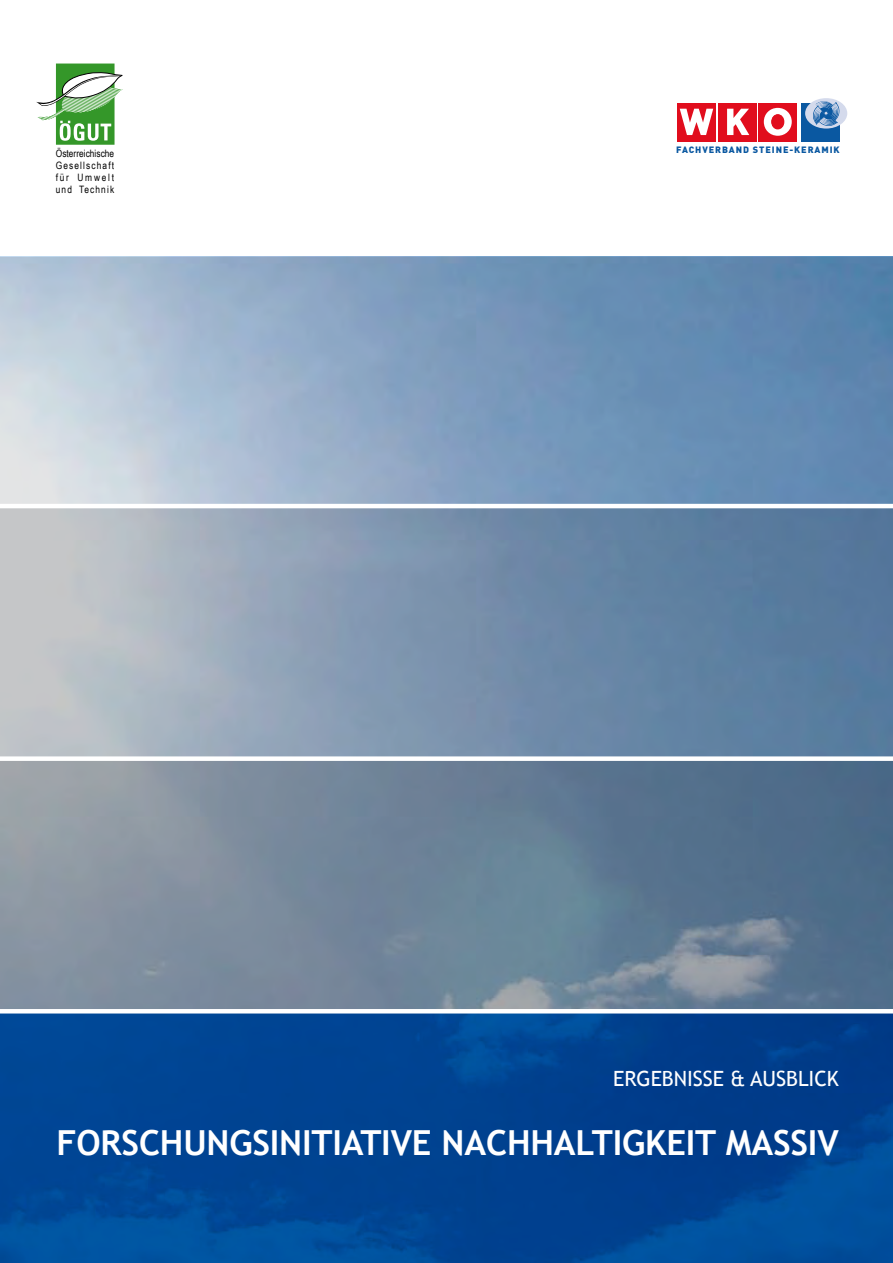
<style>
.page{position:relative;width:893px;height:1263px;background:#fff}
.page>*{position:absolute;margin:0;border:0;box-sizing:border-box;transform-origin:0 0}
.t1{font:700 34.5px "Trebuchet MS";letter-spacing:-.005em;color:#fff}
.t2{font:21px "Trebuchet MS";letter-spacing:-.005em;color:#fff}
.t3{font:10.2px/12.3px "Arial Narrow";letter-spacing:.11em;color:#000;text-align:justify}
.t4{font:900 9.15px "DIN";letter-spacing:.1em;color:#0a58a1}
</style>
<div class="page">
<img style="left:1px;top:257px;width:892px;height:1006px">
<div style="left:0;top:756px;width:893px;height:5px;background:#fff"></div>
<hr style="left:0;top:504px;width:893px;height:4px;background:#fff">
<hr style="left:0;top:1009px;width:893px;height:4px;background:#fff">
<div style="left:758px;top:103px;width:39px;height:39px;background:#e10d1d"></div>
<div style="left:718px;top:103px;width:38px;height:39px;background:#e10d1d"></div>
<svg style="left:727px;top:109px;width:22px;height:26px"></svg>
<div style="left:677px;top:103px;width:39px;height:39px;background:#e10d1d"></div>
<svg style="left:680px;top:109px;width:33px;height:26px"></svg>
<svg style="left:764px;top:108px;width:28px;height:28px"></svg>
<div style="left:772px;top:115px;width:12px;height:14px;background:#e10d1d;border-radius:50%"></div>
<div style="left:771px;top:114px;width:13px;height:15px;border:1px solid #e10d1d;border-radius:50%"></div>
<div style="left:801px;top:103px;width:38px;height:39px;background:#0a58a1"></div>
<div style="left:805px;top:98px;width:42px;height:31px;background:#d4daec;border-radius:50%"></div>
<svg style="left:812px;top:100px;width:28px;height:27px"></svg>
<svg style="left:36px;top:64px;width:87px;height:81px"></svg>
<p class="t3" style="left:56px;top:147px;width:60px">Österreichische Gesellschaft für Umwelt und Technik</p>
<p class="t4" style="left:676px;top:144px;width:165px">FACHVERBAND STEINE-KERAMIK</p>
<h2 class="t2" style="left:613px;top:1066px;width:227px">ERGEBNISSE &amp; AUSBLICK</h2>
<h1 class="t1" style="left:57px;top:1121px;width:784px">FORSCHUNGSINITIATIVE NACHHALTIGKEIT MASSIV</h1>
</div>
